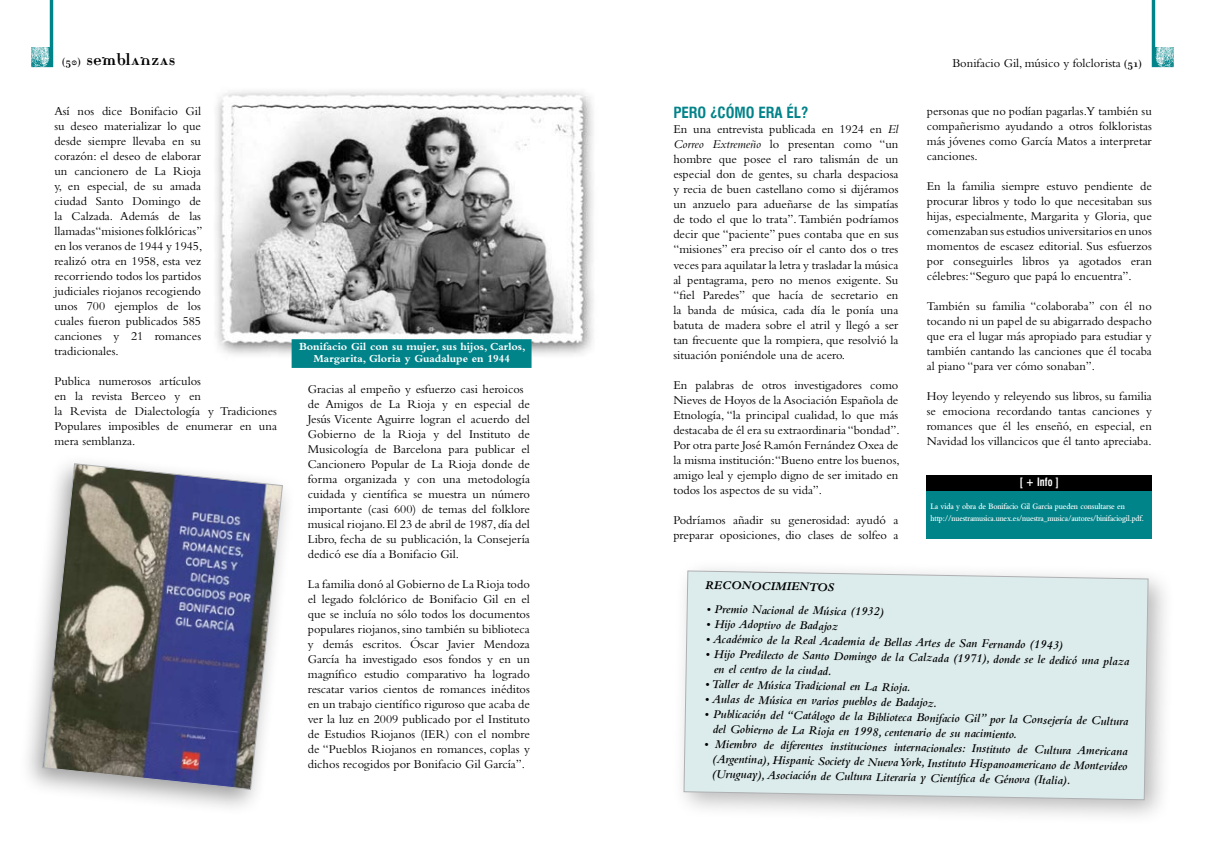
<style>
.page{position:relative;width:1205px;height:851px;background:#fff}
.page>*{position:absolute;margin:0;border:0;box-sizing:border-box;transform-origin:0 0}
.t1{font:17.5px "Katrina";color:#000}
.t2{font:700 condensed 15px "Swiss 721 BT";color:#008389}
.t3{font:12.5px/15px "Bembo Std";color:#000;text-align:justify}
.t4{font:italic 600 12.5px/15px "Bembo Std";color:#000}
.t5{font:italic 700 12.5px "Bembo Std";color:#000}
.t6{font:700 11.25px/12.5px "Bembo Std";color:#fff;text-align:center}
.t7{font:700 condensed 11.25px "Swiss 721 BT";color:#fff;scale:.9 1}
.t8{font:600 8.75px/12.5px "Bembo Std";letter-spacing:-.02em;color:#fff;scale:.89 1}
.s1{font-size:11.25px}
.s2{font-family:"Katrina";font-size:11.25px}
.s3{font-style:italic}
</style>
<div class="page">
<img style="left:215px;top:91px;width:379px;height:275px">
<div style="left:670px;top:557px;width:512px;height:277px;background:#000;opacity:.28"></div>
<div style="left:684px;top:570px;width:464px;height:230px;background:#dcebeb"></div>
<div style="left:926px;top:480px;width:226px;height:58px;background:#008389"></div>
<div style="left:926px;top:476px;width:226px;height:15px;background:#000"></div>
<svg style="left:1152px;top:0;width:4px;height:67px"></svg>
<img style="left:1153px;top:46px;width:21px;height:21px">
<svg style="left:49px;top:0;width:4px;height:67px"></svg>
<img style="left:31px;top:46px;width:21px;height:21px">
<div style="left:292px;top:339px;width:239px;height:29px;background:#008389"></div>
<div style="left:16px;top:451px;width:288px;height:373px;background:#000;opacity:.38"></div>
<svg style="left:42px;top:463px;width:241px;height:326px;background:#757688"></svg>
<h1 class="t1" style="left:62px;top:50px;width:115px"><span class="s1">(50)</span> semblanzas</h1>
<p class="t3" style="left:952px;top:55px;width:191px">Bonifacio Gil, músico y folclorista <span class="s2">(51)</span></p>
<p class="t2" style="left:673px;top:104px;width:137px">PERO ¿CÓMO ERA ÉL?</p>
<p class="t3" style="left:673px;top:122px;width:227px">En una entrevista publicada en 1924 en <span class="s3">El Correo Extremeño</span> lo presentan como “un hombre que posee el raro talismán de un especial don de gentes, su charla despaciosa y recia de buen castellano como si dijéramos un anzuelo para adueñarse de las simpatías de todo el que lo trata”. También podríamos decir que “paciente” pues contaba que en sus “misiones” era preciso oír el canto dos o tres veces para aquilatar la letra y trasladar la música al pentagrama, pero no menos exigente. Su “fiel Paredes” que hacía de secretario en la banda de música, cada día le ponía una batuta de madera sobre el atril y llegó a ser tan frecuente que la rompiera, que resolvió la situación poniéndole una de acero.</p>
<p class="t3" style="left:673px;top:377px;width:228px">En palabras de otros investigadores como Nieves de Hoyos de la Asociación Española de Etnología, “la principal cualidad, lo que más destacaba de él era su extraordinaria “bondad”.<br>Por otra parte José Ramón Fernández Oxea de la misma institución:“Bueno entre los buenos, amigo leal y ejemplo digno de ser imitado en todos los aspectos de su vida”.</p>
<p class="t3" style="left:673px;top:512px;width:226px">Podríamos añadir su generosidad: ayudó a preparar oposiciones, dio clases de solfeo a</p>
<p class="t3" style="left:54px;top:103px;width:149px">Así nos dice Bonifacio Gil su deseo materializar lo que desde siempre llevaba en su corazón: el deseo de elaborar un cancionero de La Rioja y, en especial, de su amada ciudad Santo Domingo de la Calzada. Además de las llamadas “misiones folklóricas” en los veranos de 1944 y 1945, realizó otra en 1958, esta vez recorriendo todos los partidos judiciales riojanos recogiendo unos 700 ejemplos de los cuales fueron publicados 585 canciones y 21 romances tradicionales.</p>
<p class="t3" style="left:54px;top:373px;width:224px;text-align:left">Publica numerosos artículos<br>en la revista Berceo y en<br>la Revista de Dialectología y Tradiciones<br>Populares imposibles de enumerar en una mera semblanza.</p>
<p class="t3" style="left:308px;top:381px;width:224px;text-align:left">Gracias al empeño y esfuerzo casi heroicos de Amigos de La Rioja y en especial de Jesús Vicente Aguirre logran el acuerdo del Gobierno de la Rioja y del Instituto de Musicología de Barcelona para publicar el Cancionero Popular de La Rioja donde de forma organizada y con una metodología cuidada y científica se muestra un número importante (casi 600) de temas del folklore musical riojano. El 23 de abril de 1987, día del Libro, fecha de su publicación, la Consejería dedicó ese día a Bonifacio Gil.</p>
<p class="t3" style="left:308px;top:576px;width:224px">La familia donó al Gobierno de La Rioja todo el legado folclórico de Bonifacio Gil en el que se incluía no sólo todos los documentos populares riojanos, sino también su biblioteca y demás escritos. Óscar Javier Mendoza García ha investigado esos fondos y en un magnífico estudio comparativo ha logrado rescatar varios cientos de romances inéditos en un trabajo científico riguroso que acaba de ver la luz en 2009 publicado por el Instituto de Estudios Riojanos (IER) con el nombre de “Pueblos Riojanos en romances, coplas y dichos recogidos por Bonifacio Gil García”.</p>
<p class="t5" style="left:705px;top:578px;width:130px;rotate:1deg">RECONOCIMIENTOS</p>
<p class="t3" style="left:927px;top:103px;width:227px">personas que no podían pagarlas.Y también su compañerismo ayudando a otros folkloristas más jóvenes como García Matos a interpretar canciones.</p>
<p class="t3" style="left:927px;top:178px;width:227px">En la familia siempre estuvo pendiente de procurar libros y todo lo que necesitaban sus hijas, especialmente, Margarita y Gloria, que comenzaban sus estudios universitarios en unos momentos de escasez editorial. Sus esfuerzos por conseguirles libros ya agotados eran célebres: “Seguro que papá lo encuentra”.</p>
<p class="t3" style="left:927px;top:298px;width:226px">También su familia “colaboraba” con él no tocando ni un papel de su abigarrado despacho que era el lugar más apropiado para estudiar y también cantando las canciones que él tocaba al piano “para ver cómo sonaban”.</p>
<p class="t3" style="left:927px;top:388px;width:227px">Hoy leyendo y releyendo sus libros, su familia se emociona recordando tantas canciones y romances que él les enseñó, en especial, en Navidad los villancicos que él tanto apreciaba.</p>
<p class="t6" style="left:299px;top:340px;width:228px">Bonifacio Gil con su mujer, sus hijos, Carlos,<br>Margarita, Gloria y Guadalupe en 1944</p>
<p class="t7" style="left:1020px;top:475px;width:45px">[ + Info ]</p>
<p class="t8" style="left:930px;top:499px;width:241px">La vida y obra de Bonifacio Gil García pueden consultarse en http://nuestramusica.unex.es/nuestra_musica/autores/binifaciogil.pdf.</p>
<p class="t4" style="left:706px;top:601px;width:179px;rotate:1deg">• Premio Nacional de Música (1932)</p>
<p class="t4" style="left:706px;top:616px;width:133px;rotate:1deg">• Hijo Adoptivo de Badajoz</p>
<p class="t4" style="left:706px;top:631px;width:359px;rotate:1deg">• Académico de la Real Academia de Bellas Artes de San Fernando (1943)</p>
<p class="t4" style="left:714px;top:646px;width:417px;text-indent:-9px;rotate:1deg">• Hijo Predilecto de Santo Domingo de la Calzada (1971), donde se le dedicó una plaza en el centro de la ciudad.</p>
<p class="t4" style="left:705px;top:676px;width:208px;rotate:1deg">• Taller de Música Tradicional en La Rioja.</p>
<p class="t4" style="left:705px;top:691px;width:234px;rotate:1deg">• Aulas de Música en varios pueblos de Badajoz.</p>
<p class="t4" style="left:713px;top:706px;width:417px;text-indent:-9px;rotate:1deg">• Publicación del “Catálogo de la Biblioteca Bonifacio Gil” por la Consejería de Cultura del Gobierno de La Rioja en 1998, centenario de su nacimiento.</p>
<p class="t4" style="left:713px;top:736px;width:417px;text-align:justify;text-indent:-9px;rotate:1deg">• Miembro de diferentes instituciones internacionales: Instituto de Cultura Americana (Argentina), Hispanic Society de Nueva York, Instituto Hispanoamericano de Montevideo (Uruguay), Asociación de Cultura Literaria y Científi ca de Génova (Italia).</p>
</div>
